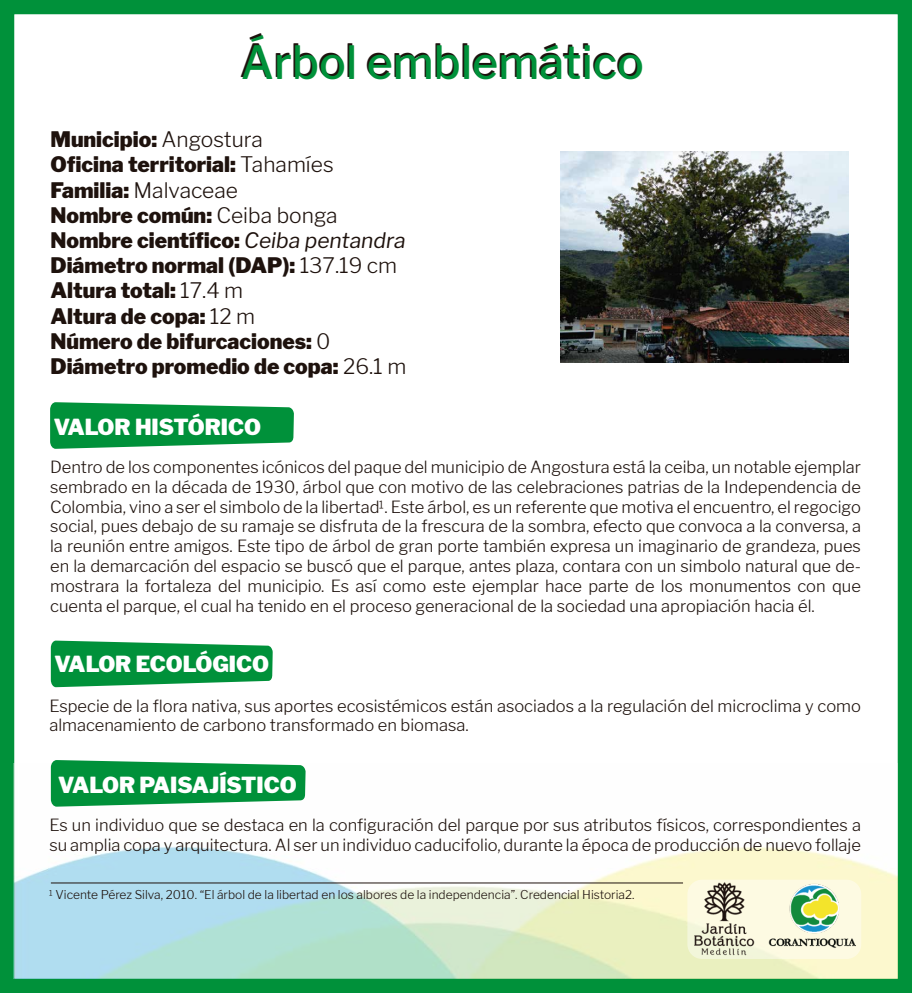
<style>
.page{position:relative;width:912px;height:993px;background:#fff}
.page>*{position:absolute;margin:0;border:0;box-sizing:border-box;transform-origin:0 0}
.t1{font:500 45px "Libre Franklin";color:#00913a}
.t2{font:900 21.75px "Libre Franklin";color:#fff}
.t3{font:900 21px/25.2px "Libre Franklin";color:#1e120d}
.t4{font:300 16.5px/19.8px "Libre Franklin";color:#1e120d}
.t5{font:300 12px "Libre Franklin";color:#1e120d}
.s1{font-weight:300}
.s2{font-weight:400;font-style:italic}
</style>
<div class="page">
<div style="left:0;top:0;width:911px;height:992px;border:14px solid #00913a"></div>
<img style="left:14px;top:763px;width:883px;height:215px">
<svg style="left:50px;top:402px;width:244px;height:47px;background:#219f54"></svg>
<svg style="left:51px;top:640px;width:222px;height:47px;background:#219f53"></svg>
<svg style="left:51px;top:760px;width:254px;height:46px;background:#1c9d50"></svg>
<img style="left:560px;top:151px;width:288px;height:212px">
<div style="left:687px;top:879px;width:174px;height:79px;background:#fdfae2;border-radius:15px"></div>
<img style="left:766px;top:879px;width:95px;height:71px">
<img style="left:693px;top:879px;width:63px;height:79px">
<hr style="left:51px;top:882px;width:632px;height:1px;background:#1e120d">
<h1 class="t1" style="left:241px;top:27px;width:405px">Árbol emblemático</h1>
<p class="t3" style="left:50px;top:125px;width:357px">Municipio: <span class="s1">Angostura<br></span>Oficina territorial: <span class="s1">Tahamíes<br></span>Familia: <span class="s1">Malvaceae<br></span>Nombre común: <span class="s1">Ceiba bonga<br></span>Nombre científico: <span class="s2">Ceiba pentandra<br></span>Diámetro normal (DAP): <span class="s1">137.19 cm<br></span>Altura total: <span class="s1">17.4 m<br></span>Altura de copa: <span class="s1">12 m<br></span>Número de bifurcaciones: <span class="s1">0<br></span>Diámetro promedio de copa: <span class="s1">26.1 m</span></p>
<h2 class="t2" style="left:54px;top:409px;width:209px">VALOR HISTÓRICO</h2>
<p class="t4" style="left:50px;top:455px;width:812px;text-align:justify">Dentro de los componentes icónicos del paque del municipio de Angostura está la ceiba, un notable ejemplar sembrado en la década de 1930, árbol que con motivo de las celebraciones patrias de la Independencia de Colombia, vino a ser el simbolo de la libertad1. Este árbol, es un referente que motiva el encuentro, el regocigo social, pues debajo de su ramaje se disfruta de la frescura de la sombra, efecto que convoca a la conversa, a la reunión entre amigos. Este tipo de árbol de gran porte también expresa un imaginario de grandeza, pues en la demarcación del espacio se buscó que el parque, antes plaza, contara con un simbolo natural que de&shy;mostrara la fortaleza del municipio. Es así como este ejemplar hace parte de los monumentos con que cuenta el parque, el cual ha tenido en el proceso generacional de la sociedad una apropiación hacia él.</p>
<h2 class="t2" style="left:55px;top:646px;width:216px">VALOR ECOLÓGICO</h2>
<p class="t4" style="left:49px;top:694px;width:813px">Especie de la flora nativa, sus aportes ecosistémicos están asociados a la regulación del microclima y como almacenamiento de carbono transformado en biomasa.</p>
<h2 class="t2" style="left:58px;top:767px;width:240px">VALOR PAISAJÍSTICO</h2>
<p class="t4" style="left:49px;top:813px;width:813px">Es un individuo que se destaca en la configuración del parque por sus atributos físicos, correspondientes a su amplia copa y arquitectura. Al ser un individuo caducifolio, durante la época de producción de nuevo follaje</p>
<p class="t5" style="left:49px;top:885px;width:586px">1 Vicente Pérez Silva, 2010. “El árbol de la libertad en los albores de la independencia”. Credencial Historia2.</p>
</div>
